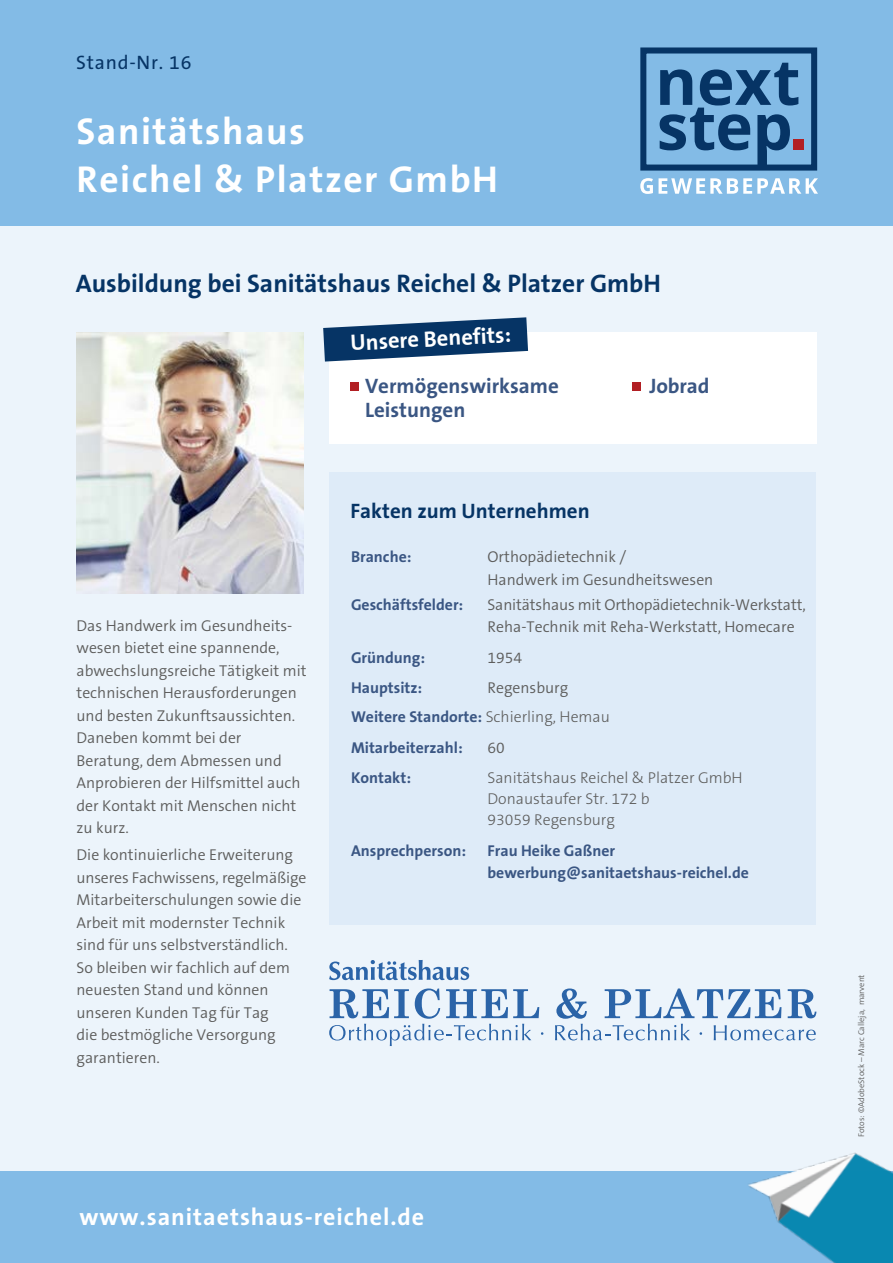
<style>
.page{position:relative;width:893px;height:1263px;background:#fff}
.page>*{position:absolute;margin:0;border:0;box-sizing:border-box;transform-origin:0 0}
.t1{font:700 37.5px/48px "The Sans B7";letter-spacing:.04em;color:#fff}
.t2{font:700 25.5px "The Sans B7";color:#063465}
.t3{font:700 24px "The Sans B7";letter-spacing:.04em;color:#fff}
.t4{font:700 22.5px "The Sans B7";color:#fff}
.t5{font:700 21px/24px "The Sans B7";color:#3a5683}
.t6{font:700 21px "The Sans B7";color:#063465}
.t7{font:19.5px "The Sans B5 Plain";letter-spacing:.04em;color:#063465}
.t8{font:300 15.75px/22.5px "The Sans B4";color:#5d5d5c}
.t9{font:700 15.75px/31px "The Sans B7";color:#3a5683}
.t10{font:300 15.75px/21px "The Sans B3";color:#5d5d5c}
.t11{font:300 8.4px "The Sans B4";color:#5d5d5c}
.s1{font-family:"The Sans B3";font-weight:300;color:#5d5d5c}
</style>
<div class="page">
<div style="left:0;top:224px;width:893px;height:951px;background:#ecf4fb"></div>
<div style="left:330px;top:472px;width:486px;height:452px;background:#deebf8"></div>
<div style="left:0;top:0;width:893px;height:225px;background:#83bbe6"></div>
<div style="left:0;top:1171px;width:893px;height:92px;background:#83bbe6"></div>
<div style="left:640px;top:47px;width:177px;height:124px;border:6px solid #063465"></div>
<svg style="left:660px;top:63px;width:138px;height:102px"></svg>
<div style="left:793px;top:139px;width:10px;height:11px;background:#b21f23"></div>
<svg style="left:640px;top:178px;width:178px;height:16px"></svg>
<img style="left:748px;top:1152px;width:145px;height:111px">
<div style="left:329px;top:332px;width:487px;height:112px;background:#fff"></div>
<div style="left:350px;top:382px;width:8px;height:8px;background:#b21f23"></div>
<div style="left:632px;top:382px;width:9px;height:8px;background:#b21f23"></div>
<svg style="left:323px;top:317px;width:205px;height:45px"></svg>
<img style="left:77px;top:332px;width:227px;height:261px">
<svg style="left:329px;top:960px;width:140px;height:20px"></svg>
<svg style="left:329px;top:988px;width:214px;height:58px"></svg>
<svg style="left:555px;top:988px;width:261px;height:52px"></svg>
<p class="t7" style="left:76px;top:52px;width:117px">Stand-Nr. 16</p>
<h1 class="t1" style="left:77px;top:110px;width:423px">Sanitätshaus<br>Reichel &amp; Platzer GmbH</h1>
<h2 class="t2" style="left:76px;top:270px;width:587px">Ausbildung bei Sanitätshaus Reichel &amp; Platzer GmbH</h2>
<h3 class="t4" style="left:350px;top:331px;width:162px;rotate:-3deg">Unsere Benefits:</h3>
<p class="t8" style="left:77px;top:615px;width:231px">Das Handwerk im Gesundheits&shy;wesen bietet eine spannende, abwechslungsreiche Tätigkeit mit technischen Herausforderungen und besten Zukunftsaussichten.<br>Daneben kommt bei der<br>Beratung, dem Abmessen und<br>Anprobieren der Hilfsmittel auch der Kontakt mit Menschen nicht zu kurz.</p>
<p class="t8" style="left:77px;top:845px;width:231px">Die kontinuierliche Erweiterung unseres Fachwissens, regelmäßige<br>Mitarbeiterschulungen sowie die<br>Arbeit mit modernster Technik sind für uns selbstverständlich.<br>So bleiben wir fachlich auf dem neuesten Stand und können unseren Kunden Tag für Tag<br>die bestmögliche Versorgung garantieren.</p>
<h3 class="t5" style="left:365px;top:375px;width:195px">Vermögenswirksame<br>Leistungen</h3>
<h3 class="t5" style="left:649px;top:375px;width:62px">Jobrad</h3>
<h3 class="t6" style="left:350px;top:499px;width:241px">Fakten zum Unternehmen</h3>
<p class="t9" style="left:351px;top:542px;width:62px">Branche:</p>
<p class="t8" style="left:487px;top:547px;width:227px">Orthopädietechnik /<br>Handwerk im Gesundheitswesen</p>
<p class="t9" style="left:351px;top:590px;width:114px">Geschäftsfelder:</p>
<p class="t8" style="left:487px;top:594px;width:320px">Sanitätshaus mit Orthopädietechnik-Werkstatt,<br>Reha-Technik mit Reha-Werkstatt, Homecare</p>
<p class="t9" style="left:351px;top:643px;width:76px">Gründung:</p>
<p class="t8" style="left:487px;top:647px;width:36px">1954</p>
<p class="t9" style="left:351px;top:673px;width:73px">Hauptsitz:</p>
<p class="t8" style="left:487px;top:677px;width:82px">Regensburg</p>
<p class="t9" style="left:351px;top:702px;width:260px">Weitere Standorte: <span class="s1">Schierling, Hemau<br></span>Mitarbeiterzahl:</p>
<p class="t8" style="left:487px;top:737px;width:19px">60</p>
<p class="t9" style="left:351px;top:763px;width:62px">Kontakt:</p>
<p class="t10" style="left:487px;top:768px;width:257px">Sanitätshaus Reichel &amp; Platzer GmbH<br>Donaustaufer Str. 172 b<br>93059 Regensburg</p>
<p class="t9" style="left:351px;top:836px;width:117px">Ansprechperson:</p>
<p class="t9" style="left:487px;top:840px;width:263px;line-height:22.5px">Frau Heike Gaßner bewerbung@sanitaetshaus-reichel.de</p>
<h3 class="t3" style="left:79px;top:1205px;width:346px">www.sanitaetshaus-reichel.de</h3>
<p class="t11" style="left:857px;top:1137px;width:164px;rotate:-90deg">Fotos: ©AdobeStock – Marc Calleja, marvent</p>
</div>
